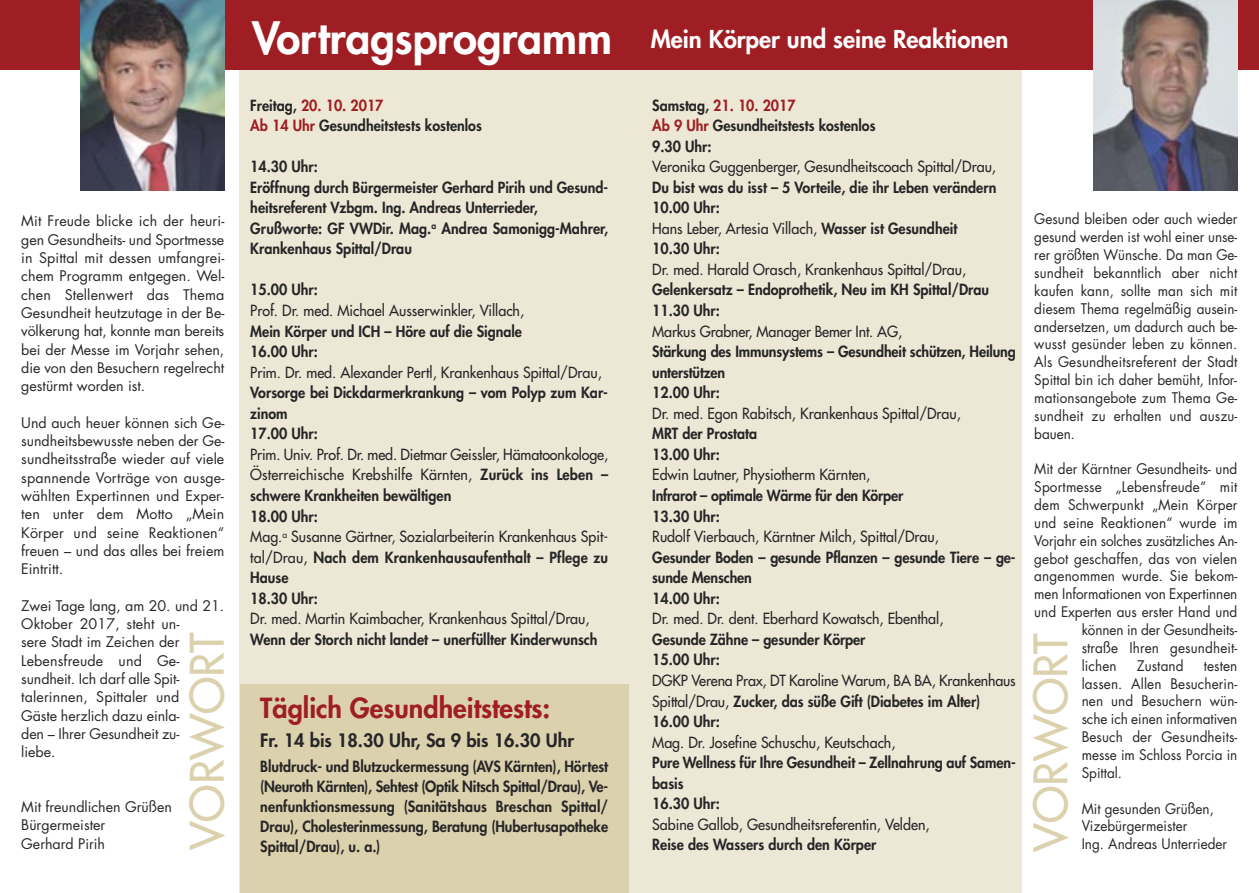
<style>
.page{position:relative;width:1259px;height:893px;background:#fff}
.page>*{position:absolute;margin:0;border:0;box-sizing:border-box;transform-origin:0 0}
.t1{font:45px "Futura";color:#dcd1ad}
.t2{font:800 27px "Futura";color:#9f1e23}
.t3{font:800 24px "Futura";color:#fff}
.t4{font:800 18px "Futura";color:#272627}
.t5{font:800 15px/20.5px "Futura";color:#272627;scale:.95 1}
.t6{font:15px/20.5px "Futura";color:#272627;scale:.95 1}
.t7{font:14.25px/17.9px "Futura";color:#272627;text-align:justify;scale:.95 1}
.t8{font:14.25px/18.3px "Futura";color:#272627;text-align:justify}
.s1{font-size:43.5px}
.s2{color:#9f1e23}
.s3{font-weight:800}
.s4{font-weight:400}
</style>
<div class="page">
<div style="left:240px;top:58px;width:781px;height:835px;background:#ede8d6"></div>
<div style="left:0;top:0;width:1259px;height:70px;background:#9f1e23"></div>
<img style="left:81px;top:0;width:143px;height:191px">
<img style="left:1094px;top:0;width:143px;height:190px">
<div style="left:240px;top:684px;width:389px;height:209px;background:#dcd1ad"></div>
<p class="t8" style="left:21px;top:213px;width:205px">Mit Freude blicke ich der heuri&shy;gen Gesundheits- und Sportmesse in Spittal mit dessen umfangrei&shy;chem Programm entgegen. Wel&shy;chen Stellenwert das Thema Gesundheit heutzutage in der Be&shy;völkerung hat, konnte man bereits bei der Messe im Vorjahr sehen, die von den Besuchern regelrecht gestürmt worden ist.</p>
<p class="t8" style="left:21px;top:415px;width:205px">Und auch heuer können sich Ge&shy;sundheitsbewusste neben der Ge&shy;sundheitsstraße wieder auf viele spannende Vorträge von ausge&shy;wählten Expertinnen und Exper&shy;ten unter dem Motto „Mein Körper und seine Reaktionen“ freuen – und das alles bei freiem Eintritt.</p>
<p class="t8" style="left:21px;top:598px;width:204px;text-align:left">Zwei Tage lang, am 20. und 21.<br>Oktober 2017, steht un-<br>sere Stadt im Zeichen der<br>Lebensfreude und Ge&shy;sundheit. Ich darf alle Spit&shy;talerinnen, Spittaler und<br>Gäste herzlich dazu einla-<br>den – Ihrer Gesundheit zu-<br>liebe.</p>
<h1 class="t1" style="left:185px;top:850px;width:219px;rotate:-90deg">VORWORT</h1>
<p class="t8" style="left:21px;top:799px;width:152px;text-align:left">Mit freundlichen Grüßen<br>Bürgermeister<br>Gerhard Pirih</p>
<h3 class="t3" style="left:252px;top:27px;width:758px"><span class="s1">Vortragsprogramm</span> Mein Körper und seine Reaktionen</h3>
<p class="t5" style="left:250px;top:96px;width:245px">Freitag, <span class="s2">20. 10. 2017<br>Ab 14 Uhr</span> Gesundheitstests kostenlos</p>
<p class="t5" style="left:250px;top:157px;width:378px">14.30 Uhr:<br>Eröffnung durch Bürgermeister Gerhard Pirih und Gesund&shy;heitsreferent Vzbgm. Ing. Andreas Unterrieder, Grußworte: GF VWDir. Mag.<sup>a</sup> Andrea Samonigg-Mahrer, Krankenhaus Spittal/Drau</p>
<p class="t5" style="left:250px;top:281px;width:73px">15.00 Uhr:</p>
<p class="t6" style="left:250px;top:301px;width:290px">Prof. Dr. med. Michael Ausserwinkler, Villach,</p>
<p class="t5" style="left:250px;top:322px;width:287px">Mein Körper und ICH – Höre auf die Signale<br>16.00 Uhr:</p>
<p class="t6" style="left:250px;top:363px;width:371px">Prim. Dr. med. Alexander Pertl, Krankenhaus Spittal/Drau,</p>
<p class="t5" style="left:250px;top:384px;width:378px">Vorsorge bei Dickdarmerkrankung – vom Polyp zum Kar&shy;zinom<br>17.00 Uhr:</p>
<p class="t6" style="left:250px;top:445px;width:378px">Prim. Univ. Prof. Dr. med. Dietmar Geissler, Hämatoonkologe, Österreichische Krebshilfe Kärnten, <span class="s3">Zurück ins Leben – schwere Krankheiten bewältigen<br>18.00 Uhr:<br></span>Mag.<sup>a</sup> Susanne Gärtner, Sozialarbeiterin Krankenhaus Spit&shy;tal/Drau, <span class="s3">Nach dem Krankenhausaufenthalt – Pflege zu Hause<br>18.30 Uhr:</span></p>
<p class="t6" style="left:250px;top:609px;width:359px">Dr. med. Martin Kaimbacher, Krankenhaus Spittal/Drau,</p>
<p class="t5" style="left:250px;top:630px;width:367px">Wenn der Storch nicht landet – unerfüllter Kinderwunsch</p>
<h2 class="t2" style="left:260px;top:695px;width:292px">Täglich Gesundheitstests:</h2>
<p class="t4" style="left:260px;top:731px;width:315px">Fr. 14 bis 18.30 Uhr, Sa 9 bis 16.30 Uhr</p>
<p class="t5" style="left:260px;top:758px;width:368px;line-height:20px;text-align:justify">Blutdruck- und Blutzuckermessung (AVS Kärnten), Hörtest (Neuroth Kärnten), Sehtest (Optik Nitsch Spittal/Drau), Ve&shy;nenfunktionsmessung (Sanitätshaus Breschan Spittal/ Drau), Cholesterinmessung, Beratung (Hubertusapotheke Spittal/Drau), u. a.)</p>
<p class="t5" style="left:652px;top:96px;width:237px">Samstag, <span class="s2">21. 10. 2017<br>Ab 9 Uhr</span> Gesundheitstests kostenlos<br>9.30 Uhr:</p>
<p class="t6" style="left:652px;top:157px;width:363px">Veronika Guggenberger, Gesundheitscoach Spittal/Drau,</p>
<p class="t5" style="left:652px;top:178px;width:364px">Du bist was du isst – 5 Vorteile, die ihr Leben verändern<br>10.00 Uhr:<br><span class="s4">Hans Leber, Artesia Villach,</span> Wasser ist Gesundheit<br>10.30 Uhr:</p>
<p class="t6" style="left:652px;top:260px;width:332px">Dr. med. Harald Orasch, Krankenhaus Spittal/Drau,</p>
<p class="t5" style="left:652px;top:281px;width:356px">Gelenkersatz – Endoprothetik, Neu im KH Spittal/Drau<br>11.30 Uhr:</p>
<p class="t6" style="left:652px;top:322px;width:264px">Markus Grabner, Manager Bemer Int. AG,</p>
<p class="t5" style="left:652px;top:342px;width:384px">Stärkung des Immunsystems – Gesundheit schützen, Heilung unterstützen<br>12.00 Uhr:</p>
<p class="t6" style="left:652px;top:404px;width:326px">Dr. med. Egon Rabitsch, Krankenhaus Spittal/Drau,</p>
<p class="t5" style="left:652px;top:425px;width:112px">MRT der Prostata<br>13.00 Uhr:</p>
<p class="t6" style="left:652px;top:466px;width:231px">Edwin Lautner, Physiotherm Kärnten,</p>
<p class="t5" style="left:652px;top:486px;width:266px">Infrarot – optimale Wärme für den Körper<br>13.30 Uhr:</p>
<p class="t6" style="left:652px;top:527px;width:303px">Rudolf Vierbauch, Kärntner Milch, Spittal/Drau,</p>
<p class="t5" style="left:652px;top:548px;width:384px">Gesunder Boden – gesunde Pflanzen – gesunde Tiere – ge&shy;sunde Menschen<br>14.00 Uhr:</p>
<p class="t6" style="left:652px;top:609px;width:308px">Dr. med. Dr. dent. Eberhard Kowatsch, Ebenthal,</p>
<p class="t5" style="left:652px;top:630px;width:226px">Gesunde Zähne – gesunder Körper<br>15.00 Uhr:</p>
<p class="t6" style="left:652px;top:671px;width:384px">DGKP Verena Prax, DT Karoline Warum, BA BA, Krankenhaus<br>Spittal/Drau, <span class="s3">Zucker, das süße Gift (Diabetes im Alter)<br>16.00 Uhr:</span></p>
<p class="t6" style="left:652px;top:733px;width:257px">Mag. Dr. Josefine Schuschu, Keutschach,</p>
<p class="t5" style="left:652px;top:753px;width:384px">Pure Wellness für Ihre Gesundheit – Zellnahrung auf Samen&shy;basis<br>16.30 Uhr:</p>
<p class="t6" style="left:652px;top:815px;width:293px">Sabine Gallob, Gesundheitsreferentin, Velden,</p>
<p class="t5" style="left:652px;top:836px;width:237px">Reise des Wassers durch den Körper</p>
<p class="t7" style="left:1034px;top:211px;width:215px">Gesund bleiben oder auch wieder gesund werden ist wohl einer unse&shy;rer größten Wünsche. Da man Ge&shy;sundheit bekanntlich aber nicht kaufen kann, sollte man sich mit diesem Thema regelmäßig ausein&shy;andersetzen, um dadurch auch be&shy;wusst gesünder leben zu können.<br>Als Gesundheitsreferent der Stadt Spittal bin ich daher bemüht, Infor&shy;mationsangebote zum Thema Ge&shy;sundheit zu erhalten und auszu - bauen.</p>
<p class="t7" style="left:1034px;top:461px;width:215px">Mit der Kärntner Gesundheits- und</p>
<p class="t7" style="left:1034px;top:479px;width:215px">Sportmesse „Lebensfreude“ mit</p>
<p class="t7" style="left:1034px;top:497px;width:215px">dem Schwerpunkt „Mein Körper</p>
<p class="t7" style="left:1034px;top:515px;width:215px">und seine Reaktionen“ wurde im</p>
<p class="t7" style="left:1034px;top:533px;width:215px">Vorjahr ein solches zusätzliches An-</p>
<p class="t7" style="left:1034px;top:551px;width:215px">gebot geschaffen, das von vielen</p>
<p class="t7" style="left:1034px;top:568px;width:215px">angenommen wurde. Sie bekom-</p>
<p class="t7" style="left:1034px;top:586px;width:215px">men Informationen von Expertinnen</p>
<p class="t7" style="left:1034px;top:604px;width:215px">und Experten aus erster Hand und</p>
<p class="t7" style="left:1081px;top:622px;width:165px">können in der Gesundheits-</p>
<p class="t7" style="left:1081px;top:640px;width:165px">straße Ihren gesundheit-</p>
<p class="t7" style="left:1081px;top:658px;width:38px">lichen</p>
<p class="t7" style="left:1136px;top:658px;width:51px">Zustand</p>
<h1 class="t1" style="left:1028px;top:852px;width:219px;rotate:-90deg">VORWORT</h1>
<p class="t7" style="left:1081px;top:658px;width:165px;text-indent:122px">testen lassen. Allen Besucherin&shy;nen und Besuchern wün&shy;sche ich einen informativen Besuch der Gesundheits&shy;messe im Schloss Porcia in Spittal.</p>
<p class="t7" style="left:1081px;top:801px;width:141px">Mit gesunden Grüßen,<br>Vizebürgermeister</p>
<p class="t7" style="left:1081px;top:836px;width:155px">Ing. Andreas Unterrieder</p>
</div>
